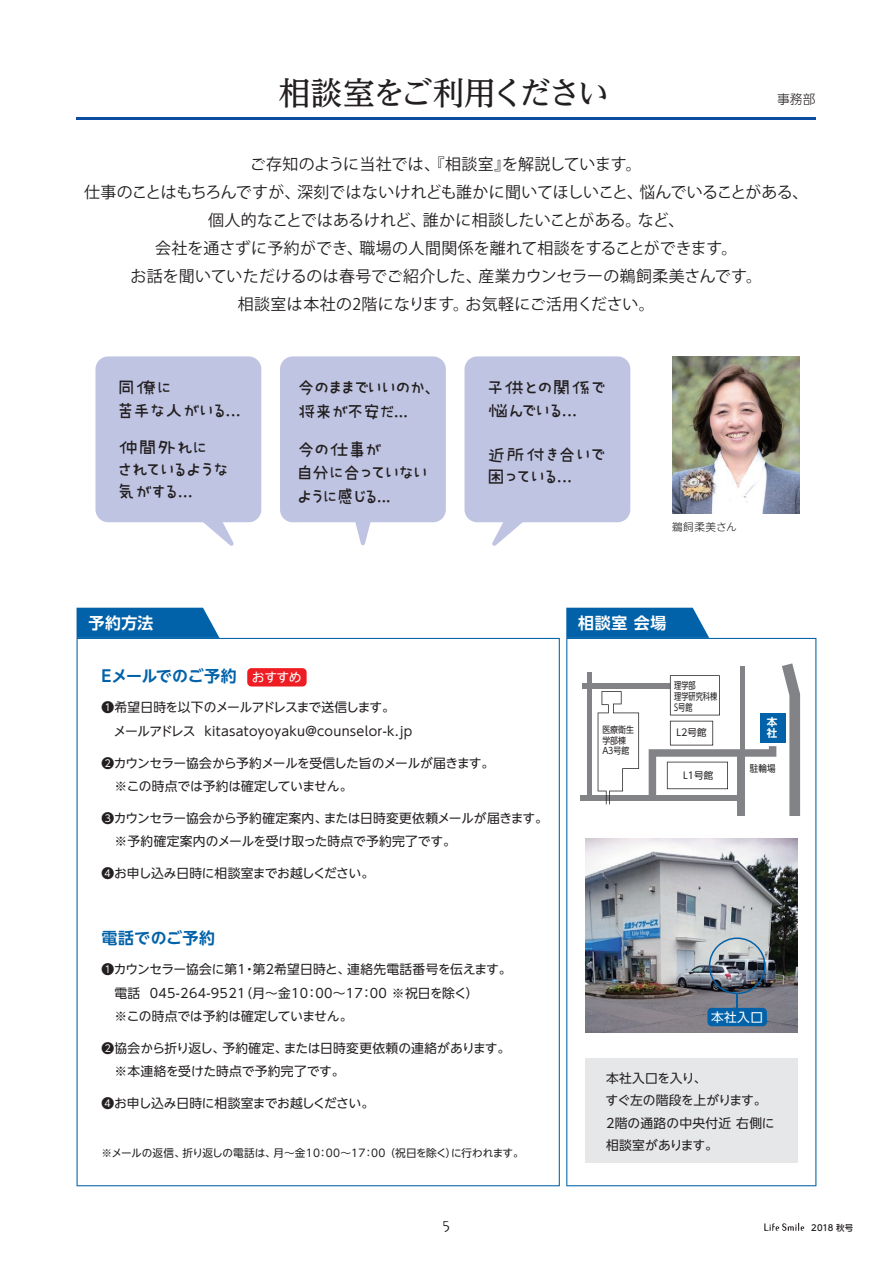
<style>
.page{position:relative;width:893px;height:1263px;background:#fff}
.page>*{position:absolute;margin:0;border:0;box-sizing:border-box;transform-origin:0 0}
.t1{font:500 31.95px "UD Reimin Pr 6";letter-spacing:-.07em;color:#231f20}
.t2{font:22.35px/22.4px "Miura Gotic Propo R";letter-spacing:-.025em;color:#231f20}
.t3{font:22.35px/23.4px "Miura Gotic Propo R";letter-spacing:-.05em;color:#231f20}
.t4{font:15.9px/27.9px "Koz Go Pr 6 N";letter-spacing:.005em;color:#231f20;text-align:center}
.t5{font:700 15.9px "UD Shin Go NT Pr 6 N De";letter-spacing:-.01em;color:#0162a9}
.t6{font:700 15.9px "UD Shin Go NT Pr 6 N De";letter-spacing:.045em;color:#fff}
.t7{font:700 15.9px "UD Shin Go NT Pr 6 N De";letter-spacing:.02em;color:#0162a9}
.t8{font:13.8px "Template Gothic OT";color:#231f20}
.t9{font:12.75px/23.4px "UD Shin Go NT Pr 6 N";letter-spacing:-.005em;color:#231f20}
.t10{font:12.75px/23.4px "UD Shin Go NT Pr 6 N";letter-spacing:.025em;color:#231f20}
.t11{font:12.75px/23.4px "UD Shin Go NT Pr 6 N";letter-spacing:-.04em;color:#231f20}
.t12{font:12.75px "UD Shin Go NT Pr 6 N";color:#fff}
.t13{font:300 12.75px "UD Shin Go NT Pr 6 N";color:#231f20}
.t14{font:10.65px "UD Shin Go NT Pr 6 N";letter-spacing:-.005em;color:#231f20}
.t15{font:300 10.65px "UD Shin Go NT Pr 6 N";letter-spacing:.045em;color:#231f20}
.t16{font:700 10.65px/10.9px "UD Shin Go NT Pr 6 N De";color:#fff}
.t17{font:9.6px/10.6px "UD Shin Go NT Pr 6 N";color:#231f20;scale:.75 1}
.t18{font:9.6px "UD Shin Go NT Pr 6 N";color:#231f20}
.t19{font:9.6px "UD Shin Go NT Pr 6 N";color:#231f20;scale:.9 1}
.t20{font:9px/10.6px "UD Shin Go NT Pr 6 N";color:#231f20;scale:.88 1}
.t21{font:500 8.55px "UD Shin M Go Pr 6";letter-spacing:.005em;color:#231f20}
</style>
<div class="page">
<svg style="left:764px;top:1223px;width:40px;height:8px"></svg>
<hr style="left:77px;top:117px;width:739px;height:3px;background:#0d4da1">
<svg style="left:77px;top:638px;width:483px;height:548px"></svg>
<div style="left:247px;top:668px;width:60px;height:18px;background:#ee1d23;border-radius:4px"></div>
<svg style="left:77px;top:608px;width:142px;height:30px;background:#0f6aad"></svg>
<svg style="left:566px;top:638px;width:250px;height:548px"></svg>
<svg style="left:566px;top:608px;width:143px;height:30px;background:#106bae"></svg>
<img style="left:672px;top:356px;width:128px;height:157px">
<div style="left:737px;top:753px;width:8px;height:63px;background:#818386"></div>
<div style="left:580px;top:795px;width:160px;height:5px;background:#818386"></div>
<div style="left:582px;top:684px;width:87px;height:5px;background:#818386"></div>
<hr style="left:740px;top:666px;width:4px;height:85px;background:#818386">
<svg style="left:782px;top:663px;width:18px;height:153px"></svg>
<svg style="left:670px;top:675px;width:50px;height:40px"></svg>
<svg style="left:649px;top:721px;width:127px;height:75px"></svg>
<hr style="left:587px;top:672px;width:4px;height:125px;background:#818386">
<svg style="left:598px;top:691px;width:41px;height:113px"></svg>
<div style="left:760px;top:713px;width:26px;height:30px;background:#0162a9"></div>
<div style="left:95px;top:356px;width:166px;height:166px;background:#bfc4e2;border-radius:13px"></div>
<svg style="left:201px;top:522px;width:33px;height:24px"></svg>
<div style="left:280px;top:356px;width:166px;height:166px;background:#bfc4e2;border-radius:13px"></div>
<div style="left:464px;top:356px;width:166px;height:166px;background:#bfc4e2;border-radius:13px"></div>
<svg style="left:491px;top:522px;width:34px;height:24px"></svg>
<img style="left:585px;top:838px;width:213px;height:194px">
<div style="left:707px;top:1008px;width:60px;height:18px;background:#0162a9;border-radius:4px"></div>
<img style="left:709px;top:937px;width:56px;height:72px">
<svg style="left:355px;top:522px;width:16px;height:23px"></svg>
<h1 class="t1" style="left:279px;top:67px;width:332px">相談室をご利用ください</h1>
<p class="t13" style="left:777px;top:89px;width:40px">事務部</p>
<p class="t4" style="left:84px;top:151px;width:726px">ご存知のように当社では、『相談室』を解説しています。<br>仕事のことはもちろんですが、深刻ではないけれども誰かに聞いてほしいこと、悩んでいることがある、個人的なことではあるけれど、誰かに相談したいことがある。など、<br>会社を通さずに予約ができ、職場の人間関係を離れて相談をすることができます。<br>お話を聞いていただけるのは春号でご紹介した、産業カウンセラーの鵜飼柔美さんです。<br>相談室は本社の2階になります。お気軽にご活用ください。</p>
<h2 class="t2" style="left:117px;top:376px;width:125px">同僚に<br>苦手な人がいる...</h2>
<h2 class="t2" style="left:117px;top:436px;width:112px">仲間外れに<br>されているような気がする...</h2>
<h2 class="t2" style="left:297px;top:376px;width:143px;line-height:23.4px">今のままでいいのか、将来が不安だ...</h2>
<h2 class="t3" style="left:297px;top:438px;width:132px">今の仕事が<br>自分に合っていないように感じる...</h2>
<h2 class="t2" style="left:487px;top:376px;width:120px">子供との関係で悩んでいる...</h2>
<h2 class="t2" style="left:487px;top:443px;width:119px">近所付き合いで困っている...</h2>
<p class="t15" style="left:672px;top:518px;width:66px">鵜飼柔美さん</p>
<p class="t6" style="left:88px;top:610px;width:67px">予約方法</p>
<p class="t6" style="left:578px;top:610px;width:90px">相談室 会場</p>
<p class="t5" style="left:101px;top:663px;width:137px">Eメールでのご予約</p>
<p class="t12" style="left:252px;top:667px;width:51px">おすすめ</p>
<p class="t10" style="left:101px;top:695px;width:312px">❶希望日時を以下のメールアドレスまで送信します。<br>　メールアドレス kitasatoyoyaku@counselor-k.jp</p>
<p class="t11" style="left:101px;top:751px;width:394px">❷カウンセラー協会から予約メールを受信した旨のメールが届きます。　※この時点では予約は確定していません。</p>
<p class="t9" style="left:101px;top:806px;width:448px">❸カウンセラー協会から予約確定案内、または日時変更依頼メールが届きます。　※予約確定案内のメールを受け取った時点で予約完了です。</p>
<p class="t9" style="left:101px;top:861px;width:274px">❹お申し込み日時に相談室までお越しください。</p>
<p class="t7" style="left:101px;top:925px;width:115px">電話でのご予約</p>
<p class="t17" style="left:674px;top:680px;width:59px">理学部<br>理学研究科棟<br>S号館</p>
<p class="t20" style="left:602px;top:724px;width:37px">医療衛生学部棟<br>A3号館</p>
<p class="t18" style="left:677px;top:725px;width:32px">L2号館</p>
<p class="t18" style="left:683px;top:767px;width:32px">L1号館</p>
<p class="t16" style="left:767px;top:716px;width:12px">本社</p>
<p class="t19" style="left:750px;top:761px;width:30px">駐輪場</p>
<p class="t9" style="left:101px;top:957px;width:412px">❶カウンセラー協会に第1・第２希望日時と、連絡先電話番号を伝えます。　電話 045-264-9521（月～金10：00～17：00 ※祝日を除く）<br>　※この時点では予約は確定していません。</p>
<p class="t9" style="left:101px;top:1036px;width:410px">❷協会から折り返し、予約確定、または日時変更依頼の連絡があります。　※本連絡を受けた時点で予約完了です。</p>
<p class="t9" style="left:101px;top:1091px;width:274px">❹お申し込み日時に相談室までお越しください。</p>
<p class="t14" style="left:101px;top:1144px;width:424px">※メールの返信、折り返しの電話は、月～金10：00～17：00 （祝日を除く）に行われます。</p>
<p class="t12" style="left:711px;top:1007px;width:53px">本社入口</p>
<p class="t9" style="left:606px;top:1067px;width:171px;line-height:22.4px">本社入口を入り、<br>すぐ左の階段を上がります。<br>2階の通路の中央付近 右側に相談室があります。</p>
<p class="t8" style="left:443px;top:1219px;width:9px">5</p>
<p class="t21" style="left:811px;top:1220px;width:44px">2018 秋号</p>
</div>
